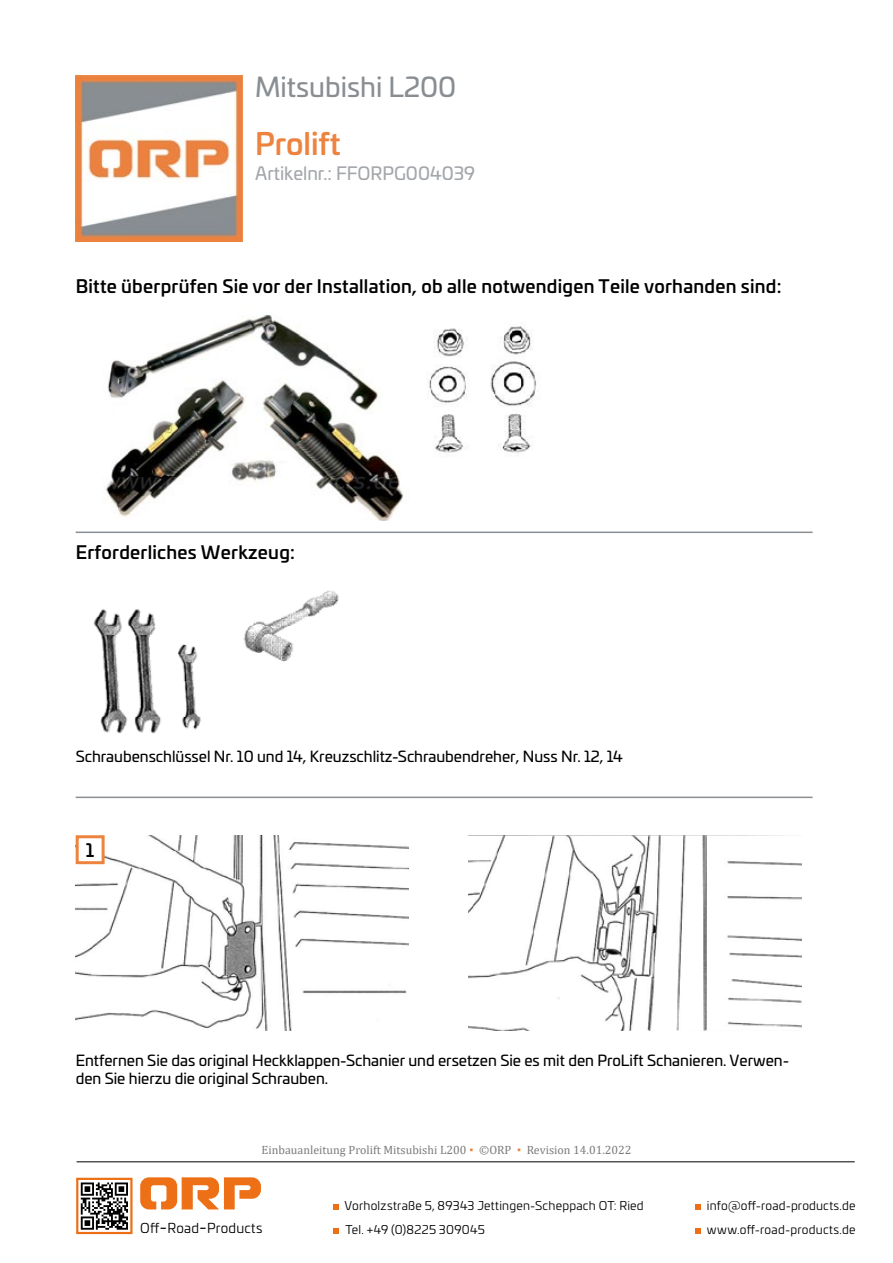
<style>
.page{position:relative;width:893px;height:1263px;background:#fff}
.page>*{position:absolute;margin:0;border:0;box-sizing:border-box;transform-origin:0 0}
.t1{font:500 30px "Univia Pro";color:#ed833f}
.t2{font:27px "Univia Pro";color:#898e93}
.t3{font:500 18px "Univia Pro";letter-spacing:.015em;color:#000}
.t4{font:18px "Univia Pro";color:#a3a7ab}
.t5{font:15px/18px "Univia Pro";color:#000}
.t6{font:13.5px "Univia Pro";letter-spacing:.015em;color:#000}
.t7{font:12px "Univia Pro";letter-spacing:.02em;color:#000}
.t8{font:12px "Cambria";color:#7c7b7b}
.s1{color:#ed833f}
.s2{font-size:18px}
</style>
<div class="page">
<img style="left:76px;top:75px;width:166px;height:167px">
<hr style="left:77px;top:1161px;width:778px;height:1px;background:#000">
<svg style="left:140px;top:1177px;width:121px;height:32px"></svg>
<div style="left:76px;top:1178px;width:57px;height:56px;border:2px solid #ed7016"></div>
<svg style="left:81px;top:1182px;width:47px;height:48px"></svg>
<svg style="left:333px;top:1204px;width:5px;height:5px"></svg>
<svg style="left:695px;top:1204px;width:5px;height:5px"></svg>
<svg style="left:333px;top:1228px;width:5px;height:6px"></svg>
<svg style="left:695px;top:1228px;width:5px;height:6px"></svg>
<img style="left:76px;top:835px;width:333px;height:195px">
<img style="left:468px;top:835px;width:333px;height:195px">
<hr style="left:76px;top:531px;width:737px;height:2px;background:#898e93">
<img style="left:93px;top:609px;width:108px;height:124px">
<img style="left:243px;top:590px;width:96px;height:72px">
<hr style="left:76px;top:796px;width:737px;height:2px;background:#898e93">
<div style="left:76px;top:835px;width:29px;height:29px;background:#fff;border:3px solid #ed833f"></div>
<img style="left:106px;top:315px;width:298px;height:206px">
<img style="left:429px;top:323px;width:108px;height:130px">
<h2 class="t2" style="left:255px;top:67px;width:203px">Mitsubishi L200</h2>
<h1 class="t1" style="left:255px;top:120px;width:87px">Prolift</h1>
<p class="t4" style="left:255px;top:159px;width:222px">Artikelnr.: FFORPG004039</p>
<p class="t3" style="left:76px;top:273px;width:707px">Bitte überprüfen Sie vor der Installation, ob alle notwendigen Teile vorhanden sind:</p>
<p class="t3" style="left:76px;top:538px;width:221px">Erforderliches Werkzeug:</p>
<p class="t5" style="left:76px;top:747px;width:549px">Schraubenschlüssel Nr. 10 und 14, Kreuzschlitz-Schraubendreher, Nuss Nr. 12, 14</p>
<p class="t3" style="left:86px;top:836px;width:10px">1</p>
<p class="t5" style="left:76px;top:1051px;width:715px">Entfernen Sie das original Heckklappen-Schanier und ersetzen Sie es mit den ProLift Schanieren. Verwen&shy;den Sie hierzu die original Schrauben.</p>
<p class="t8" style="left:262px;top:1143px;width:371px">Einbauanleitung Prolift Mitsubishi L200<span class="s1">▪</span> ©ORP <span class="s1">▪</span> Revision 14.01.2022</p>
<p class="t7" style="left:344px;top:1196px;width:301px">Vorholzstraße 5, 89343 Jettingen-Scheppach OT: Ried</p>
<p class="t6" style="left:140px;top:1219px;width:124px">Off<span class="s2">-</span>Road<span class="s2">-</span>Products</p>
<p class="t7" style="left:346px;top:1220px;width:141px">Tel. +49 (0)8225 309045</p>
<p class="t7" style="left:707px;top:1196px;width:150px">info@off-road-products.de</p>
<p class="t7" style="left:707px;top:1220px;width:150px">www.off-road-products.de</p>
</div>
